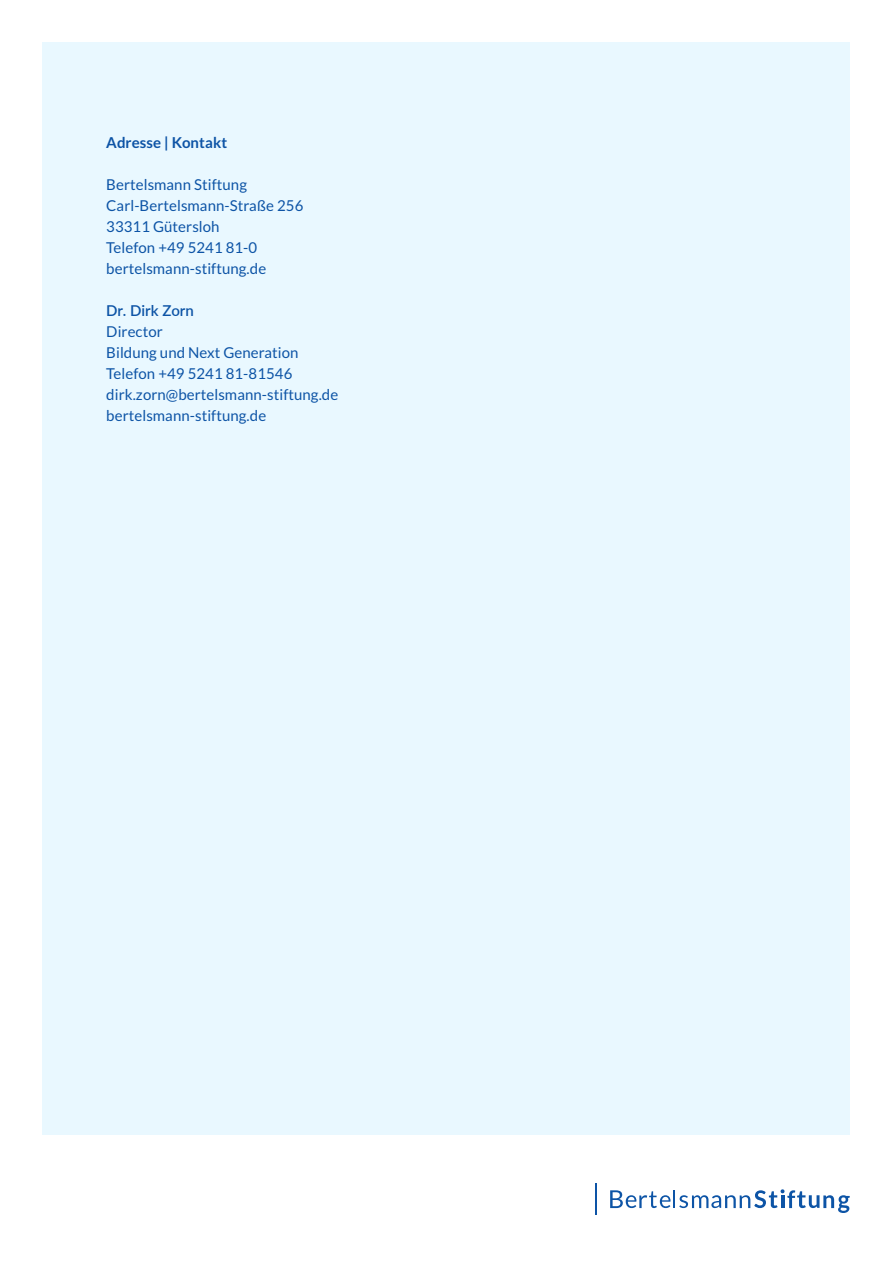
<style>
.page{position:relative;width:893px;height:1263px;background:#fff}
.page>*{position:absolute;margin:0;border:0;box-sizing:border-box;transform-origin:0 0}
.t1{font:15px/21px "Lato";letter-spacing:.005em;color:#0d54a6}
.t2{font:700 15px "Lato";letter-spacing:.005em;color:#0d54a6}
.t3{font:600 15px "Lato";letter-spacing:.005em;color:#0d54a6}
</style>
<div class="page">
<hr style="left:595px;top:1183px;width:1px;height:32px;background:#0d54a6">
<svg style="left:610px;top:1189px;width:240px;height:24px"></svg>
<div style="left:43px;top:43px;width:807px;height:1092px;background:#e9f8ff"></div>
<p class="t2" style="left:106px;top:134px;width:122px">Adresse | Kontakt</p>
<p class="t1" style="left:106px;top:174px;width:199px">Bertelsmann Stiftung<br>Carl-Bertelsmann-Straße 256<br>33311 Gütersloh<br>Telefon +49 5241 81-0 bertelsmann-stiftung.de</p>
<p class="t3" style="left:106px;top:300px;width:89px">Dr. Dirk Zorn</p>
<p class="t1" style="left:106px;top:321px;width:233px">Director<br>Bildung und Next Generation<br>Telefon +49 5241 81-81546 dirk.zorn@bertelsmann-stiftung.de bertelsmann-stiftung.de</p>
</div>
